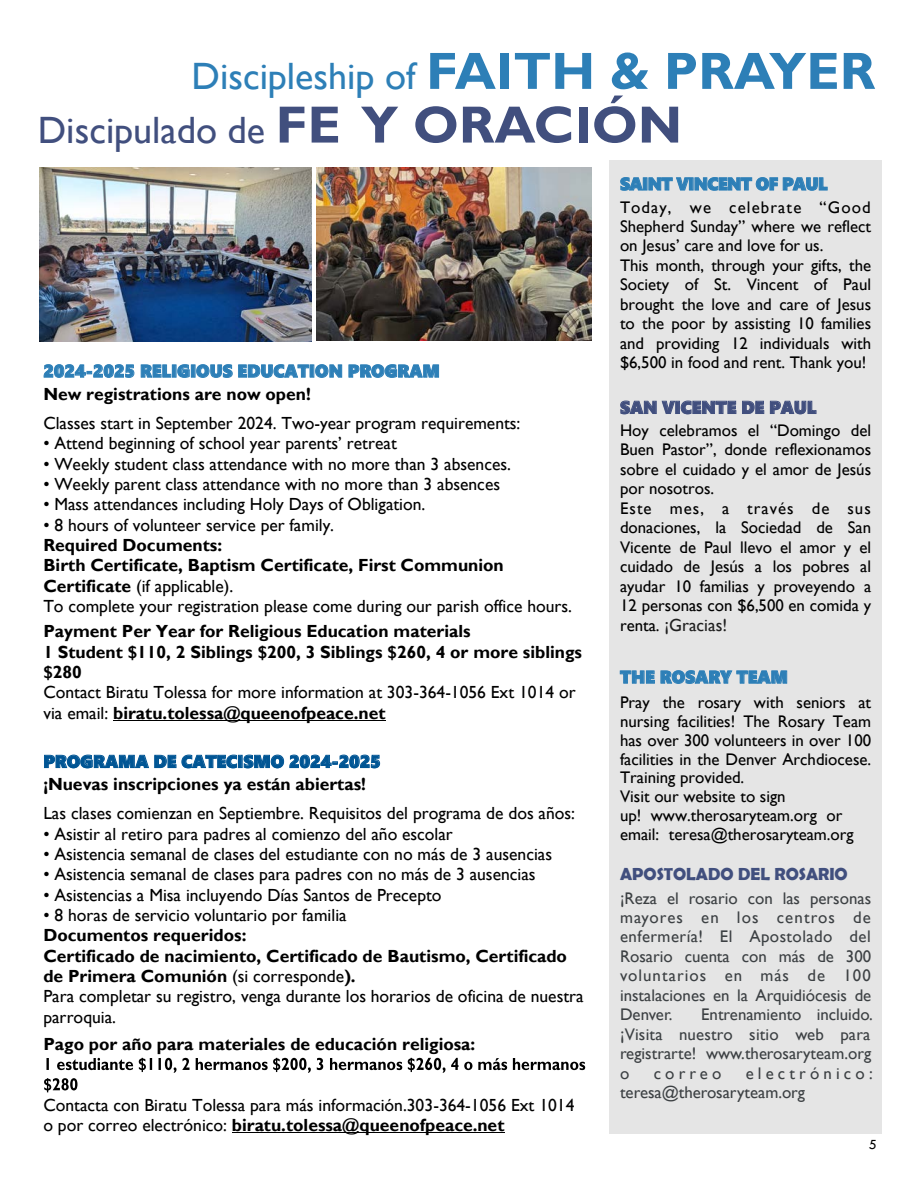
<style>
.page{position:relative;width:918px;height:1188px;background:#fff}
.page>*{position:absolute;margin:0;border:0;box-sizing:border-box;transform-origin:0 0}
.t1{font:38.1px/53.7px "Gill Sans";color:#2d7fb7}
.t2{font:17.55px/20.4px "Gill Sans";color:#000}
.t3{font:700 17.55px/20.4px "Gill Sans";color:#000}
.t4{font:17.55px/23px "Segoe UI Black";color:#2d7fb7}
.t5{font:700 17.55px "Berlin Sans FB Demi";color:#414f7e}
.t6{font:17.55px "Segoe UI Black";letter-spacing:-.03em;color:#2d7fb7}
.t7{font:17.55px "Segoe UI Black";color:#414f7e}
.t8{font:17.55px "Gill Sans";color:#1f1f1f}
.t9{font:16.8px/19.5px "Gill Sans";color:#000}
.t10{font:16.8px/19.5px "Gill Sans";color:#3c4043}
.t11{font:14.55px "Tw Cen";color:#000}
.s1{font-weight:700;font-size:52.65px}
.s2{color:#414f7e}
.s3{font-weight:700;font-size:52.65px;color:#414f7e}
.s4{font-size:16.8px;color:#000}
.s5{font-family:"Gill Sans";font-weight:700;color:#000}
.s6{font-weight:700}
.s7{font-weight:400}
.s8{font-family:"Segoe UI Black";font-weight:400;color:#005594}
</style>
<div class="page">
<div style="left:610px;top:160px;width:272px;height:974px;background:#e5e5e5"></div>
<hr style="left:113px;top:720px;width:273px;height:1px;background:#000">
<svg style="left:44px;top:1058px;width:541px;height:34px"></svg>
<hr style="left:232px;top:1132px;width:273px;height:1px;background:#000">
<img style="left:39px;top:167px;width:273px;height:174px">
<img style="left:317px;top:167px;width:275px;height:174px">
<p class="t1" style="left:38px;top:50px;width:839px;text-indent:154px">Discipleship of <span class="s1">FAITH &amp; PRAYER<br></span><span class="s2">Discipulado de</span> <span class="s3">FE Y ORACIÓN</span></p>
<p class="t6" style="left:620px;top:171px;width:209px">SAINT VINCENT OF PAUL</p>
<p class="t9" style="left:620px;top:197px;width:253px">Today, we celebrate “Good<br>Shepherd Sunday” where we reflect on Jesus’ care and love for us.<br>This month, through your gifts, the<br>Society of St. Vincent of Paul brought the love and care of Jesus to the poor by assisting 10 families and providing 12 individuals with $6,500 in food and rent. Thank you!</p>
<p class="t7" style="left:620px;top:395px;width:198px">SAN VICENTE DE PAUL</p>
<p class="t9" style="left:620px;top:421px;width:253px">Hoy celebramos el “Domingo del<br>Buen Pastor”, donde reflexionamos sobre el cuidado y el amor de Jesús por nosotros.<br>Este mes, a través de sus donaciones, la Sociedad de San<br>Vicente de Paul llevo el amor y el cuidado de Jesús a los pobres al ayudar 10 familias y proveyendo a<br>12 personas con $6,500 en comida y</p>
<p class="t8" style="left:620px;top:615px;width:109px"><span class="s4">renta.</span> ¡Gracias!</p>
<p class="t4" style="left:620px;top:664px;width:169px">THE ROSARY TEAM</p>
<p class="t9" style="left:620px;top:694px;width:253px;line-height:18.8px">Pray the rosary with seniors at nursing facilities! The Rosary Team has over 300 volunteers in over 100 facilities in the Denver Archdiocese.<br>Training provided.<br>Visit our website to sign<br>up! www.therosaryteam.org or email: teresa@therosaryteam.org</p>
<p class="t5" style="left:620px;top:863px;width:229px">APOSTOLADO DEL ROSARIO</p>
<p class="t10" style="left:620px;top:888px;width:253px;text-align:justify">¡Reza el rosario con las personas mayores en los centros de enfermería! El Apostolado del Rosario cuenta con más de 300 voluntarios en más de 100 instalaciones en la Arquidiócesis de Denver.</p>
<p class="t4" style="left:43px;top:358px;width:398px">2024-2025 RELIGIOUS EDUCATION PROGRAM<br><span class="s5">New registrations are now open!</span></p>
<p class="t2" style="left:43px;top:413px;width:479px">Classes start in September 2024. Two-year program requirements:</p>
<p class="t2" style="left:43px;top:434px;width:355px">• Attend beginning of school year parents’ retreat</p>
<p class="t2" style="left:43px;top:454px;width:469px">• Weekly student class attendance with no more than 3 absences.</p>
<p class="t2" style="left:43px;top:474px;width:458px">• Weekly parent class attendance with no more than 3 absences</p>
<p class="t2" style="left:43px;top:495px;width:383px">• Mass attendances including Holy Days of Obligation.</p>
<p class="t2" style="left:43px;top:515px;width:530px">• 8 hours of volunteer service per family.<br><span class="s6">Required Documents:<br>Birth Certificate, Baptism Certificate, First Communion Certificate</span> (if applicable).<br>To complete your registration please come during our parish office hours.</p>
<p class="t3" style="left:43px;top:622px;width:540px">Payment Per Year for Religious Education materials<br>1 Student $110, 2 Siblings $200, 3 Siblings $260, 4 or more siblings $280<br><span class="s7">Contact Biratu Tolessa for more information at 303-364-1056 Ext 1014 or via email:</span> biratu.tolessa@queenofpeace.net</p>
<p class="t3" style="left:43px;top:751px;width:339px;line-height:22.8px"><span class="s8">PROGRAMA DE CATECISMO 2024-2025 </span>¡Nuevas inscripciones ya están abiertas!</p>
<p class="t2" style="left:43px;top:804px;width:533px">Las clases comienzan en Septiembre. Requisitos del programa de dos años:</p>
<p class="t2" style="left:43px;top:824px;width:411px">• Asistir al retiro para padres al comienzo del año escolar</p>
<p class="t2" style="left:43px;top:844px;width:510px">• Asistencia semanal de clases del estudiante con no más de 3 ausencias</p>
<p class="t2" style="left:43px;top:865px;width:494px">• Asistencia semanal de clases para padres con no más de 3 ausencias</p>
<p class="t2" style="left:43px;top:885px;width:400px">• Asistencias a Misa incluyendo Días Santos de Precepto</p>
<p class="t2" style="left:43px;top:905px;width:542px">• 8 horas de servicio voluntario por familia<br><span class="s6">Documentos requeridos:<br>Certificado de nacimiento, Certificado de Bautismo, Certificado de Primera Comunión</span> (si corresponde<span class="s6">).<br></span>Para completar su registro, venga durante los horarios de oficina de nuestra parroquia.</p>
<p class="t3" style="left:43px;top:1034px;width:433px">Pago por año para materiales de educación religiosa:</p>
<p class="t10" style="left:620px;top:1005px;width:254px;text-indent:81px">Entrenamiento incluido. ¡Visita nuestro sitio web para registrarte! www.therosaryteam.org o</p>
<p class="t10" style="left:620px;top:1064px;width:254px;text-indent:126px">electrónico: teresa@therosaryteam.org</p>
<p class="t10" style="left:654px;top:1064px;width:69px">correo</p>
<p class="t2" style="left:43px;top:1095px;width:533px">Contacta con Biratu Tolessa para más información.303-364-1056 Ext 1014 o por correo electrónico: <span class="s6">biratu.tolessa@queenofpeace.net</span></p>
<p class="t11" style="left:869px;top:1136px;width:10px">5</p>
</div>
